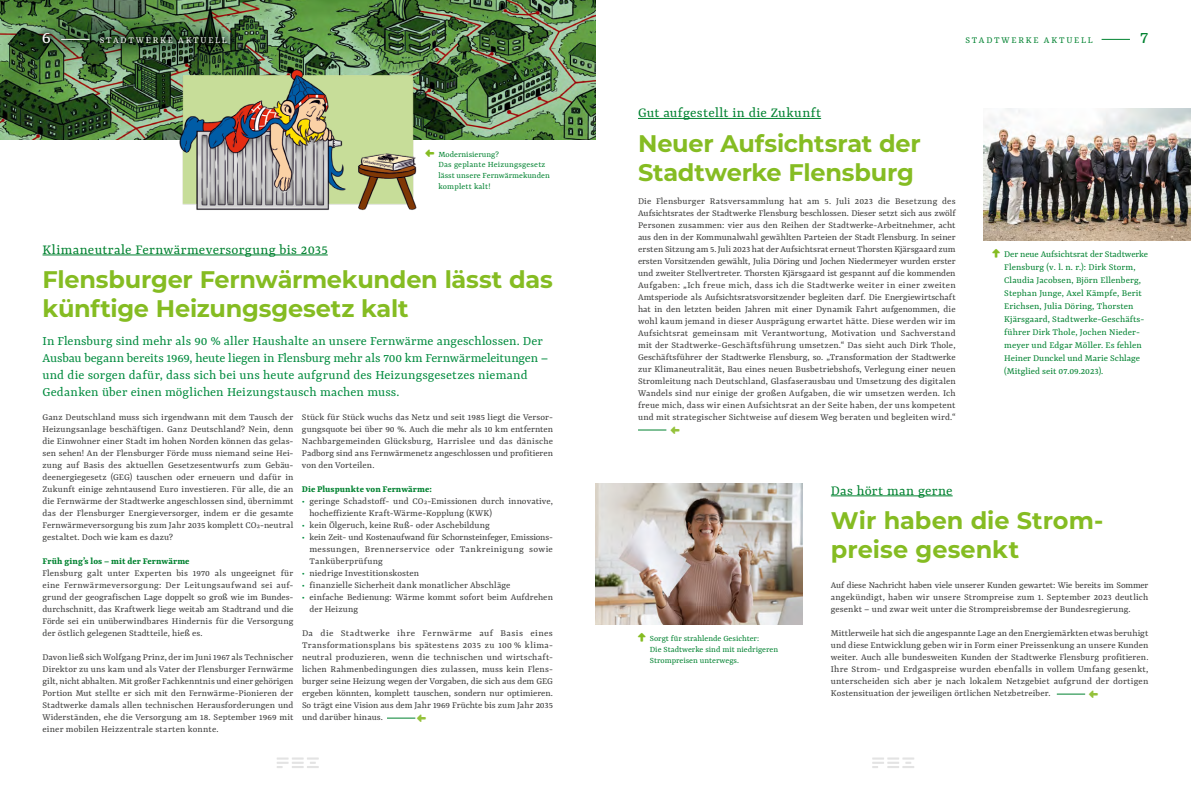
<style>
.page{position:relative;width:1191px;height:794px;background:#fff}
.page>*{position:absolute;margin:0;border:0;box-sizing:border-box;transform-origin:0 0}
.t1{font:700 24px/28.8px "Montserrat";letter-spacing:-.01em;color:#85bc22}
.t2{font:20px "Yrsa";color:#fff}
.t3{font:20px "Yrsa";color:#008230}
.t4{font:15px "Yrsa";letter-spacing:.02em;color:#008230}
.t5{font:14px/16.8px "Yrsa";letter-spacing:.005em;color:#008b3e}
.t6{font:10px/12px "Yrsa";letter-spacing:.01em;color:#3b3b3a;text-align:justify}
.t7{font:10px/13px "Yrsa";letter-spacing:.01em;color:#008230}
.t8{font:700 10px "Yrsa";letter-spacing:.005em;color:#008230}
.t9{font:10px "Yrsa";letter-spacing:.175em;color:#fff}
.t10{font:10px "Yrsa";letter-spacing:.175em;color:#008230}
.t11{font:9px/10.8px "Yrsa";color:#008230}
.s1{color:#85bc22}
.s2{color:#008b3e}
</style>
<div class="page">
<svg style="left:872px;top:757px;width:42px;height:11px"></svg>
<svg style="left:277px;top:757px;width:42px;height:11px"></svg>
<img style="left:0;top:0;width:595px;height:140px">
<hr style="left:43px;top:255px;width:285px;height:1px;background:#008230">
<img style="left:175px;top:67px;width:245px;height:144px">
<hr style="left:831px;top:495px;width:121px;height:1px;background:#008230">
<img style="left:595px;top:484px;width:207px;height:140px">
<hr style="left:638px;top:118px;width:183px;height:1px;background:#008230">
<img style="left:984px;top:109px;width:207px;height:131px">
<svg style="left:1101px;top:39px;width:29px;height:1px"></svg>
<img style="left:13px;top:3px;width:242px;height:71px">
<svg style="left:58px;top:36px;width:34px;height:7px"></svg>
<svg style="left:61px;top:39px;width:28px;height:1px"></svg>
<svg style="left:387px;top:717px;width:29px;height:2px"></svg>
<svg style="left:1056px;top:693px;width:30px;height:2px"></svg>
<svg style="left:638px;top:429px;width:29px;height:2px"></svg>
<h2 class="t2" style="left:42px;top:26px;width:11px">6</h2>
<p class="t9" style="left:100px;top:34px;width:129px">STADTWERKE AKTUELL</p>
<p class="t10" style="left:965px;top:34px;width:129px">STADTWERKE AKTUELL</p>
<h2 class="t3" style="left:1140px;top:26px;width:10px">7</h2>
<p class="t11" style="left:438px;top:148px;width:113px;text-indent:-13px"><span class="s1">●▼</span> Modernisierung?<br>Das geplante Heizungsgesetz lässt unsere Fernwärmekunden komplett kalt!</p>
<h3 class="t4" style="left:43px;top:241px;width:287px">Klimaneutrale Fernwärmeversorgung bis 2035</h3>
<h1 class="t1" style="left:43px;top:264px;width:512px">Flensburger Fernwärmekunden lässt das künftige Heizungsgesetz kalt</h1>
<p class="t5" style="left:43px;top:332px;width:507px">In Flensburg sind mehr als 90 % aller Haushalte an unsere Fernwärme angeschlossen. Der Ausbau begann bereits 1969, heute liegen in Flensburg mehr als 700 km Fernwärmeleitungen – und die sorgen dafür, dass sich bei uns heute aufgrund des Heizungsgesetzes niemand Gedanken über einen möglichen Heizungstausch machen muss.</p>
<p class="t6" style="left:43px;top:411px;width:252px">Ganz Deutschland muss sich irgendwann mit dem Tausch der Heizungsanlage beschäftigen. Ganz Deutschland? Nein, denn die Einwohner einer Stadt im hohen Norden können das gelas&shy;sen sehen! An der Flensburger Förde muss niemand seine Hei&shy;zung auf Basis des aktuellen Gesetzesentwurfs zum Gebäu&shy;deenergiegesetz (GEG) tauschen oder erneuern und dafür in Zukunft einige zehntausend Euro investieren. Für alle, die an die Fernwärme der Stadtwerke angeschlossen sind, übernimmt das der Flensburger Energieversorger, indem er die gesamte Fernwärmeversorgung bis zum Jahr 2035 komplett CO2-neutral gestaltet. Doch wie kam es dazu?</p>
<p class="t8" style="left:43px;top:555px;width:148px">Früh ging’s los – mit der Fernwärme</p>
<p class="t6" style="left:43px;top:567px;width:252px">Flensburg galt unter Experten bis 1970 als ungeeignet für eine Fernwärmeversorgung: Der Leitungsaufwand sei auf&shy;grund der geografischen Lage doppelt so groß wie im Bundes&shy;durchschnitt, das Kraftwerk liege weitab am Stadtrand und die Förde sei ein unüberwindbares Hindernis für die Versorgung der östlich gelegenen Stadtteile, hieß es.</p>
<p class="t6" style="left:43px;top:651px;width:252px">Davon ließ sich Wolfgang Prinz, der im Juni 1967 als Technischer Direktor zu uns kam und als Vater der Flensburger Fernwärme gilt, nicht abhalten. Mit großer Fachkenntnis und einer gehörigen Portion Mut stellte er sich mit den Fernwärme-Pionieren der Stadtwerke damals allen technischen Herausforderungen und Widerständen, ehe die Versorgung am 18. September 1969 mit einer mobilen Heizzentrale starten konnte.</p>
<p class="t6" style="left:302px;top:411px;width:252px">Stück für Stück wuchs das Netz und seit 1985 liegt die Versor&shy;gungsquote bei über 90 %. Auch die mehr als 10 km entfernten Nachbargemeinden Glücksburg, Harrislee und das dänische Padborg sind ans Fernwärmenetz angeschlossen und profitieren von den Vorteilen.</p>
<p class="t8" style="left:302px;top:483px;width:131px">Die Pluspunkte von Fernwärme:</p>
<p class="t6" style="left:309px;top:495px;width:245px;text-indent:-7px"><span class="s2">•</span> geringe Schadstoff- und CO2-Emissionen durch innovative, hocheffiziente Kraft-Wärme-Kopplung (KWK)</p>
<p class="t6" style="left:302px;top:519px;width:189px"><span class="s2">•</span> kein Ölgeruch, keine Ruß- oder Aschebildung</p>
<p class="t6" style="left:309px;top:531px;width:245px;text-indent:-7px"><span class="s2">•</span> kein Zeit- und Kostenaufwand für Schornsteinfeger, Emissions&shy;messungen, Brennerservice oder Tankreinigung sowie Tanküberprüfung</p>
<p class="t6" style="left:302px;top:567px;width:119px"><span class="s2">•</span> niedrige Investitionskosten</p>
<p class="t6" style="left:302px;top:579px;width:210px"><span class="s2">•</span> finanzielle Sicherheit dank monatlicher Abschläge</p>
<p class="t6" style="left:309px;top:591px;width:245px;text-indent:-7px"><span class="s2">•</span> einfache Bedienung: Wärme kommt sofort beim Aufdrehen der Heizung</p>
<p class="t6" style="left:302px;top:627px;width:252px;text-align:left">Da die Stadtwerke ihre Fernwärme auf Basis eines Transformationsplans bis spätestens 2035 zu 100 % klima&shy;neutral produzieren, wenn die technischen und wirtschaft&shy;lichen Rahmenbedingungen dies zulassen, muss kein Flens&shy;burger seine Heizung wegen der Vorgaben, die sich aus dem GEG ergeben könnten, komplett tauschen, sondern nur optimieren.<br>So trägt eine Vision aus dem Jahr 1969 Früchte bis zum Jahr 2035 und darüber hinaus.</p>
<h3 class="t4" style="left:638px;top:105px;width:185px">Gut aufgestellt in die Zukunft</h3>
<h1 class="t1" style="left:638px;top:128px;width:284px">Neuer Aufsichtsrat der<br>Stadtwerke Flensburg</h1>
<p class="t6" style="left:638px;top:195px;width:319px">Die Flensburger Ratsversammlung hat am 5. Juli 2023 die Besetzung des Aufsichtsrates der Stadtwerke Flensburg beschlossen. Dieser setzt sich aus zwölf Personen zusammen: vier aus den Reihen der Stadtwerke-Arbeitnehmer, acht aus den in der Kommunalwahl gewählten Parteien der Stadt Flensburg. In seiner ersten Sitzung am 5. Juli 2023 hat der Aufsichtsrat erneut Thorsten Kjärsgaard zum ersten Vorsitzenden gewählt, Julia Döring und Jochen Niedermeyer wurden erster und zweiter Stellvertreter. Thorsten Kjärsgaard ist gespannt auf die kommenden Aufgaben: „Ich freue mich, dass ich die Stadtwerke weiter in einer zweiten Amtsperiode als Aufsichtsratsvorsitzender begleiten darf. Die Energiewirtschaft hat in den letzten beiden Jahren mit einer Dynamik Fahrt aufgenommen, die wohl kaum jemand in dieser Ausprägung erwartet hätte. Diese werden wir im Aufsichtsrat gemeinsam mit Verantwortung, Motivation und Sachverstand mit der Stadtwerke-Geschäftsführung umsetzen.“ Das sieht auch Dirk Thole, Geschäftsführer der Stadtwerke Flensburg, so. „Transformation der Stadtwerke zur Klimaneutralität, Bau eines neuen Busbetriebshofs, Verlegung einer neuen Stromleitung nach Deutschland, Glasfaserausbau und Umsetzung des digitalen Wandels sind nur einige der großen Aufgaben, die wir umsetzen werden. Ich freue mich, dass wir einen Aufsichtsrat an der Seite haben, der uns kompetent und mit strategischer Sichtweise auf diesem Weg beraten und begleiten wird.“</p>
<p class="t7" style="left:1004px;top:247px;width:145px">Der neue Aufsichtsrat der Stadtwerke Flensburg (v. l. n. r.): Dirk Storm, Claudia Jacobsen, Björn Ellenberg, Stephan Junge, Axel Kämpfe, Berit Erichsen, Julia Döring, Thorsten Kjärsgaard, Stadtwerke-Geschäfts&shy;führer Dirk Thole, Jochen Nieder&shy;meyer und Edgar Möller. Es fehlen Heiner Dunckel und Marie Schlage (Mitglied seit 07.09.2023).</p>
<p class="t11" style="left:650px;top:633px;width:130px">Sorgt für strahlende Gesichter:<br>Die Stadtwerke sind mit niedrigeren<br>Strompreisen unterwegs.</p>
<h3 class="t4" style="left:831px;top:482px;width:123px">Das hört man gerne</h3>
<h1 class="t1" style="left:831px;top:505px;width:274px">Wir haben die Strom&shy;preise gesenkt</h1>
<p class="t6" style="left:831px;top:579px;width:319px">Auf diese Nachricht haben viele unserer Kunden gewartet: Wie bereits im Sommer angekündigt, haben wir unsere Strompreise zum 1. September 2023 deutlich gesenkt – und zwar weit unter die Strompreisbremse der Bundesregierung.</p>
<p class="t6" style="left:831px;top:627px;width:319px">Mittlerweile hat sich die angespannte Lage an den Energiemärkten etwas beruhigt und diese Entwicklung geben wir in Form einer Preissenkung an unsere Kunden weiter. Auch alle bundesweiten Kunden der Stadtwerke Flensburg profitieren.<br>Ihre Strom- und Erdgaspreise wurden ebenfalls in vollem Umfang gesenkt, unterscheiden sich aber je nach lokalem Netzgebiet aufgrund der dortigen Kostensituation der jeweiligen örtlichen Netzbetreiber.</p>
</div>
